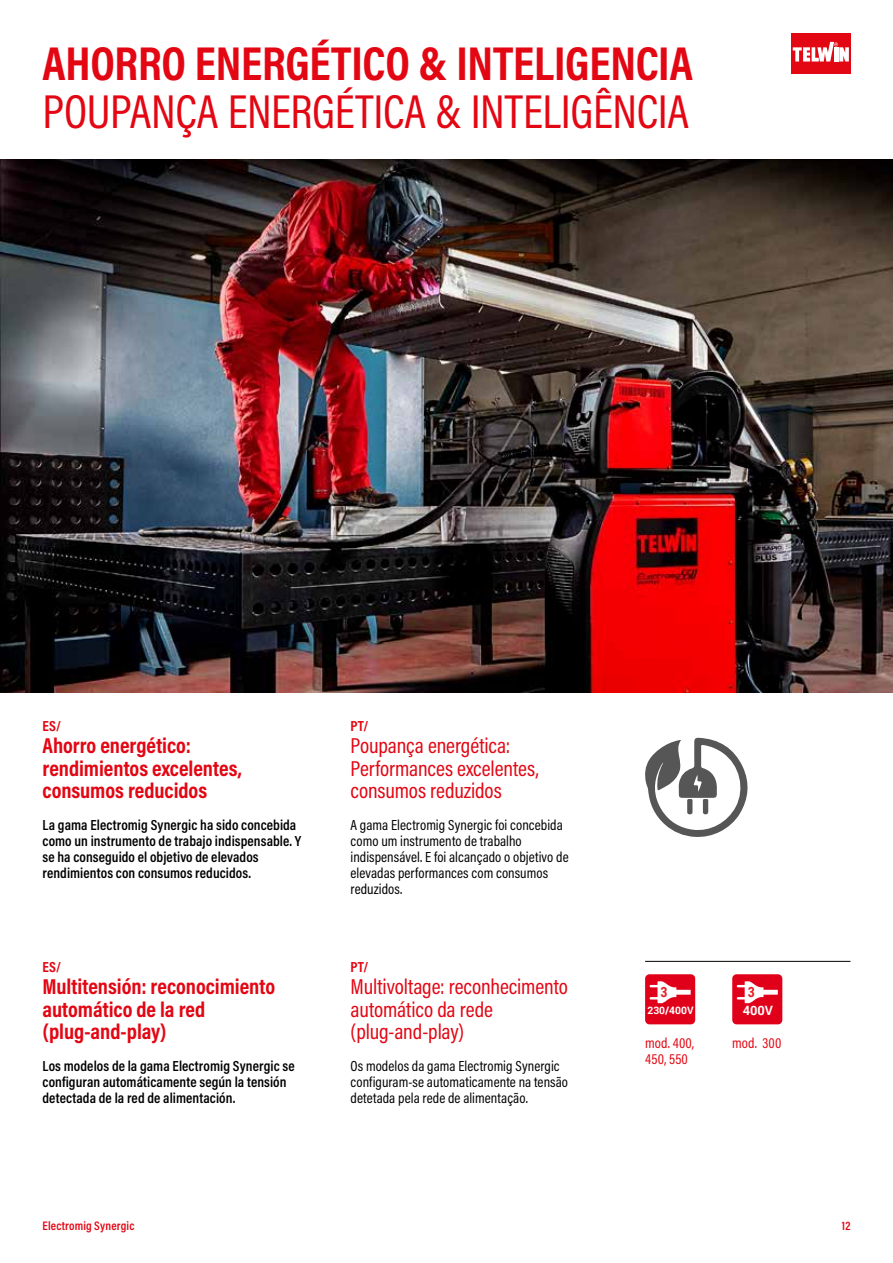
<style>
.page{position:relative;width:893px;height:1263px;background:#fff}
.page>*{position:absolute;margin:0;border:0;box-sizing:border-box;transform-origin:0 0}
.t1{font:48px "Acumin Pro Cond";letter-spacing:-.01em;color:#e30613}
.t2{font:700 48px "Acumin Pro Cond";letter-spacing:-.005em;color:#e30613}
.t3{font:21.75px/22.4px "Acumin Pro Cond";letter-spacing:-.005em;color:#e30613}
.t4{font:700 21.75px/22.4px "Acumin Pro Cond";color:#e30613}
.t5{font:600 14.7px/15.9px "Acumin Pro Cond";letter-spacing:.005em;color:#000}
.t6{font:14.7px/15.9px "Acumin Pro Cond";letter-spacing:.005em;color:#000}
.t7{font:14.7px/15.9px "Acumin Pro Cond";letter-spacing:.01em;color:#e30613}
.t8{font:700 14.7px "Acumin Pro Cond";letter-spacing:.02em;color:#e30613}
.t9{font:700 14.1px "Roboto Condensed";color:#e2242d}
.t10{font:700 12.9px "Roboto";color:#fff}
.t11{font:600 12.45px "Acumin Pro Cond";letter-spacing:.01em;color:#e30613}
.t12{font:700 10.35px "Roboto";color:#fff}
</style>
<div class="page">
<img style="left:0;top:159px;width:893px;height:534px">
<hr style="left:892px;top:0;width:1px;height:75px;background:#e30613">
<hr style="left:645px;top:961px;width:205px;height:1px;background:#000">
<div style="left:645px;top:974px;width:50px;height:50px;background:#e1001a;border-radius:4px"></div>
<svg style="left:650px;top:981px;width:41px;height:22px"></svg>
<div style="left:732px;top:974px;width:50px;height:50px;background:#e1001a;border-radius:4px"></div>
<svg style="left:737px;top:981px;width:41px;height:22px"></svg>
<div style="left:791px;top:34px;width:59px;height:40px;background:#e30613"></div>
<svg style="left:793px;top:42px;width:56px;height:20px"></svg>
<svg style="left:645px;top:738px;width:103px;height:99px"></svg>
<h1 class="t2" style="left:43px;top:32px;width:652px">AHORRO ENERGÉTICO &amp; INTELIGENCIA</h1>
<h1 class="t1" style="left:43px;top:80px;width:648px">POUPANÇA ENERGÉTICA &amp; INTELIGÊNCIA</h1>
<p class="t8" style="left:43px;top:716px;width:20px">ES/</p>
<h2 class="t4" style="left:43px;top:734px;width:201px">Ahorro energético: rendimientos excelentes, consumos reducidos</h2>
<p class="t5" style="left:43px;top:817px;width:260px">La gama Electromig Synergic ha sido concebida como un instrumento de trabajo indispensable. Y se ha conseguido el objetivo de elevados rendimientos con consumos reducidos.</p>
<p class="t8" style="left:43px;top:957px;width:20px">ES/</p>
<h2 class="t4" style="left:43px;top:975px;width:234px">Multitensión: reconocimiento automático de la red (plug-and-play)</h2>
<p class="t5" style="left:43px;top:1057px;width:254px">Los modelos de la gama Electromig Synergic se configuran automáticamente según la tensión detectada de la red de alimentación.</p>
<p class="t8" style="left:351px;top:716px;width:19px">PT/</p>
<h2 class="t3" style="left:351px;top:734px;width:190px">Poupança energética:<br>Performances excelentes, consumos reduzidos</h2>
<p class="t6" style="left:351px;top:817px;width:220px">A gama Electromig Synergic foi concebida como um instrumento de trabalho indispensável. E foi alcançado o objetivo de elevadas performances com consumos reduzidos.</p>
<p class="t8" style="left:351px;top:957px;width:19px">PT/</p>
<h2 class="t3" style="left:351px;top:975px;width:219px">Multivoltage: reconhecimento automático da rede (plug-and-play)</h2>
<p class="t6" style="left:351px;top:1057px;width:219px">Os modelos da gama Electromig Synergic configuram-se automaticamente na tensão detetada pela rede de alimentação.</p>
<p class="t9" style="left:660px;top:982px;width:9px">3</p>
<p class="t12" style="left:647px;top:1003px;width:48px">230/400V</p>
<p class="t9" style="left:748px;top:982px;width:9px">3</p>
<p class="t10" style="left:743px;top:1001px;width:32px">400V</p>
<p class="t7" style="left:645px;top:1034px;width:51px">mod. 400,<br>450, 550</p>
<p class="t7" style="left:732px;top:1034px;width:51px">mod. 300</p>
<p class="t11" style="left:43px;top:1217px;width:93px">Electromig Synergic</p>
<p class="t11" style="left:842px;top:1217px;width:10px">12</p>
</div>
